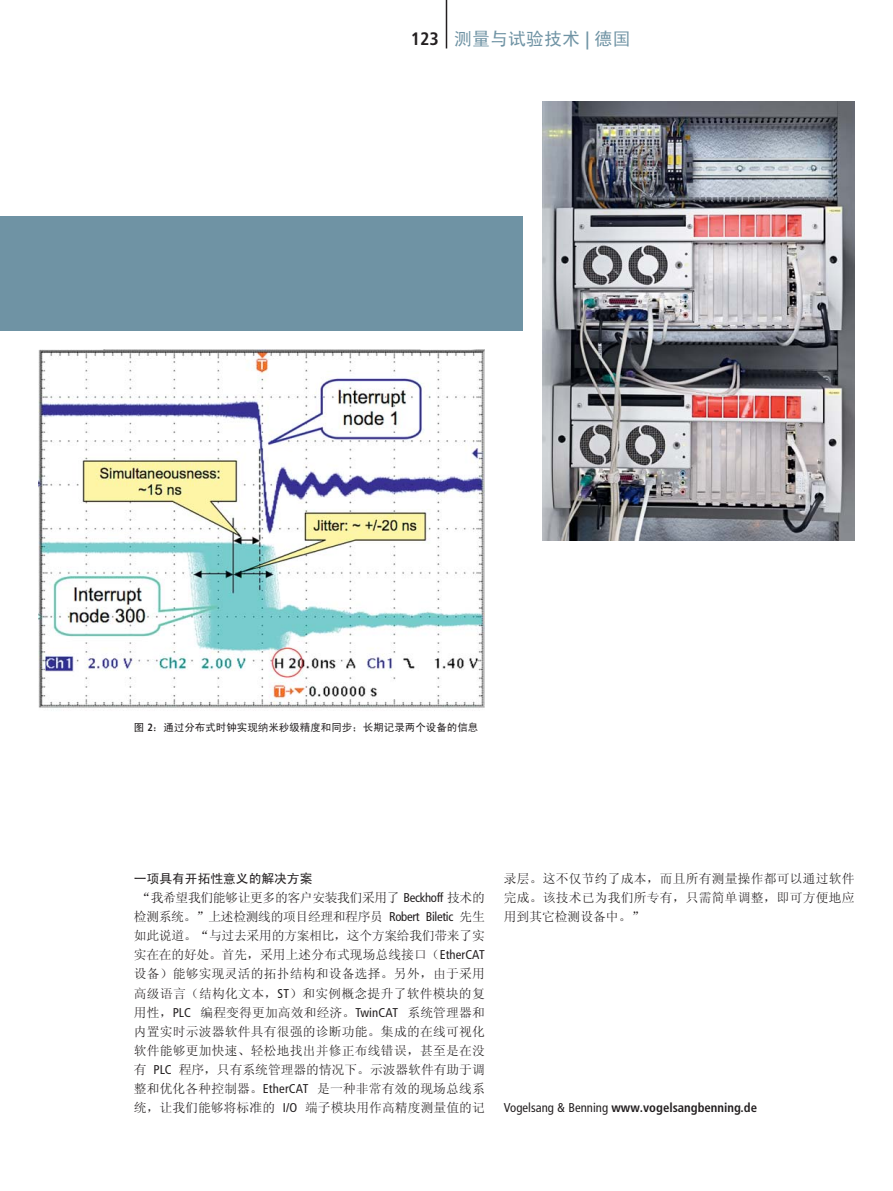
<style>
.page{position:relative;width:893px;height:1191px;background:#fff}
.page>*{position:absolute;margin:0;border:0;box-sizing:border-box;transform-origin:0 0}
.t1{font:18px "Sim Hei";color:#6f93a4}
.t2{font:12.75px/19px "Sim Sun";letter-spacing:.01em;color:#231f20;text-align:justify}
.t3{font:700 condensed 12.75px "Frutiger LT Pro";color:#231f20}
.t4{font:12.75px "Sim Hei";color:#231f20}
.t5{font:10.5px "Sim Hei";color:#231f20}
.s1{font-family:"Frutiger LT Pro";font-weight:700;font-stretch:condensed;color:#231f20}
.s2{font-family:"Frutiger";font-weight:700;font-stretch:condensed}
.s3{font-family:"Frutiger";font-stretch:condensed}
.s4{font-weight:400}
</style>
<div class="page">
<div style="left:0;top:216px;width:523px;height:114px;background:#6f93a4"></div>
<img style="left:542px;top:102px;width:313px;height:438px">
<img style="left:38px;top:349px;width:447px;height:359px">
<hr style="left:446px;top:0;width:1px;height:48px;background:#231f20">
<h1 class="t1" style="left:411px;top:29px;width:221px"><span class="s1">123</span> 测量与试验技术 <span class="s2">|</span> 德国</h1>
<p class="t5" style="left:134px;top:721px;width:346px">图 <span class="s2">2</span>：通过分布式时钟实现纳米秒级精度和同步；长期记录两个设备的信息</p>
<p class="t4" style="left:134px;top:872px;width:180px">一项具有开拓性意义的解决方案</p>
<p class="t2" style="left:134px;top:888px;width:352px;text-align:center">“我希望我们能够让更多的客户安装我们采用了 <span class="s3">Beckhoff</span> 技术的检测系统。”上述检测线的项目经理和程序员 <span class="s3">Robert Biletic</span> 先生如此说道。“与过去采用的方案相比，这个方案给我们带来了实实在在的好处。首先，采用上述分布式现场总线接口（<span class="s3">EtherCAT</span>设备）能够实现灵活的拓扑结构和设备选择。另外，由于采用高级语言（结构化文本，<span class="s3">ST</span>）和实例概念提升了软件模块的复用性，<span class="s3">PLC</span> 编程变得更加高效和经济。<span class="s3">TwinCAT</span> 系统管理器和内置实时示波器软件具有很强的诊断功能。集成的在线可视化软件能够更加快速、轻松地找出并修正布线错误，甚至是在没有 <span class="s3">PLC</span> 程序，只有系统管理器的情况下。示波器软件有助于调整和优化各种控制器。<span class="s3">EtherCAT</span> 是一种非常有效的现场总线系统，让我们能够将标准的 <span class="s3">I/O</span> 端子模块用作高精度测量值的记</p>
<p class="t2" style="left:504px;top:869px;width:352px">录层。这不仅节约了成本，而且所有测量操作都可以通过软件完成。该技术已为我们所专有，只需简单调整，即可方便地应用到其它检测设备中。”</p>
<p class="t3" style="left:504px;top:1102px;width:255px"><span class="s4">Vogelsang &amp; Benning</span> www.vogelsangbenning.de</p>
</div>
